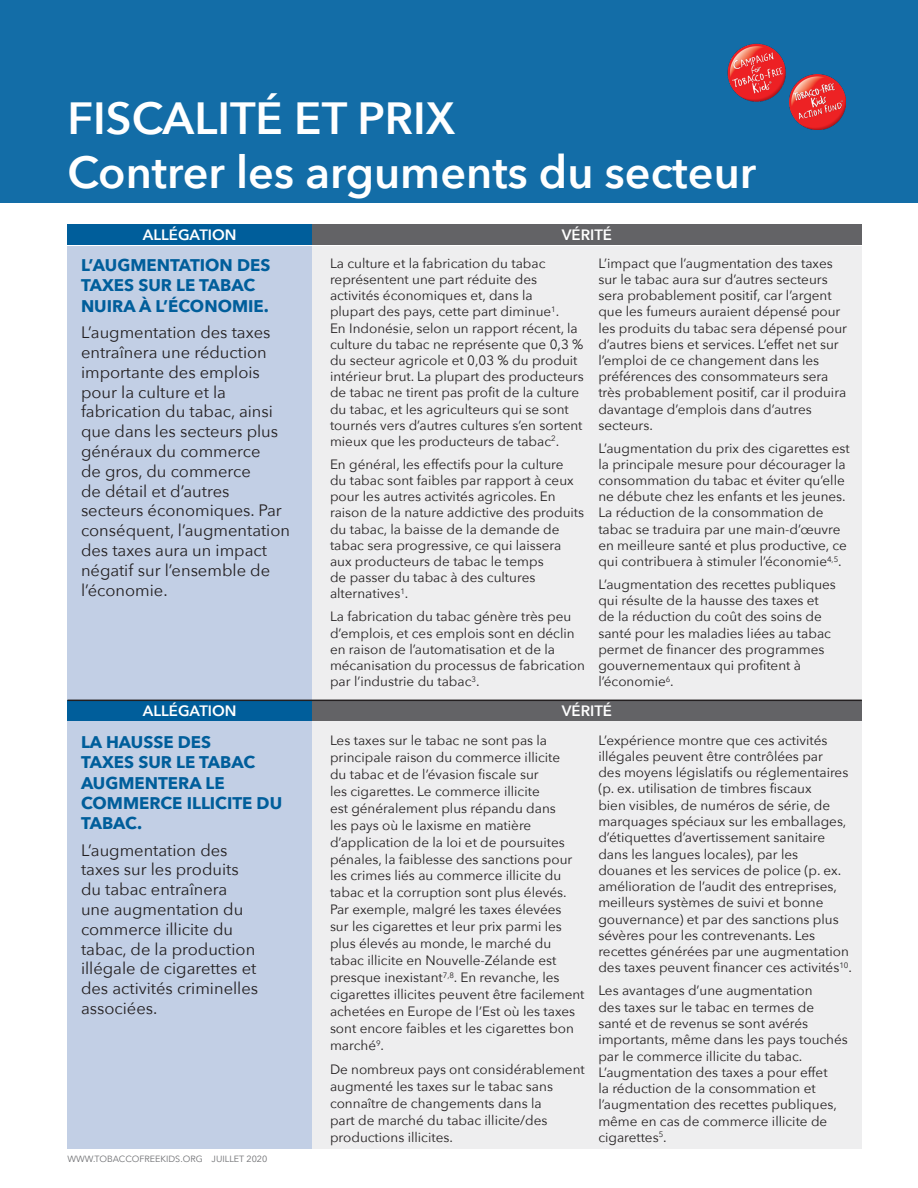
<style>
.page{position:relative;width:918px;height:1188px;background:#fff}
.page>*{position:absolute;margin:0;border:0;box-sizing:border-box;transform-origin:0 0}
.t1{font:600 45px "Avenir Next";color:#fff}
.t2{font:700 16.8px/20.2px "Avenir Next";color:#005e9b}
.t3{font:16.5px/19.8px "Avenir Next";color:#231f20}
.t4{font:600 15px "Avenir Next";color:#fff}
.t5{font:13.5px/16.2px "Avenir Next";color:#231f20}
.p_base{font:9px "Avenir Next";color:#6c6d70}
</style>
<div class="page">
<svg style="left:69px;top:1148px;width:242px;height:1px"></svg>
<div style="left:312px;top:246px;width:550px;height:902px;background:#eeeeef"></div>
<div style="left:0;top:0;width:918px;height:202px;background:#136da7"></div>
<div style="left:67px;top:246px;width:245px;height:902px;background:#c2cfe5"></div>
<div style="left:68px;top:225px;width:244px;height:20px;background:#005e9b"></div>
<div style="left:68px;top:700px;width:244px;height:21px;background:#005e9b"></div>
<div style="left:312px;top:700px;width:550px;height:21px;background:#636366"></div>
<div style="left:312px;top:225px;width:550px;height:20px;background:#636366"></div>
<img style="left:727px;top:43px;width:63px;height:63px">
<img style="left:790px;top:74px;width:55px;height:56px">
<hr style="left:68px;top:700px;width:794px;height:1px;background:#231f20">
<p class="t1" style="left:68px;top:80px;width:390px">FISCALITÉ ET PRIX</p>
<p class="t1" style="left:68px;top:134px;width:690px">Contrer les arguments du secteur</p>
<p class="t4" style="left:143px;top:222px;width:95px">ALLÉGATION</p>
<p class="t2" style="left:81px;top:255px;width:191px">L’AUGMENTATION DES<br>TAXES SUR LE TABAC<br>NUIRA À L’ÉCONOMIE.</p>
<p class="t3" style="left:81px;top:322px;width:211px">L’augmentation des taxes entraînera une réduction importante des emplois pour la culture et la fabrication du tabac, ainsi que dans les secteurs plus généraux du commerce<br>de gros, du commerce<br>de détail et d’autres secteurs économiques. Par conséquent, l’augmentation des taxes aura un impact négatif sur l’ensemble de l’économie.</p>
<p class="t4" style="left:562px;top:222px;width:52px">VÉRITÉ</p>
<p class="t5" style="left:330px;top:254px;width:255px">La culture et la fabrication du tabac représentent une part réduite des activités économiques et, dans la<br>plupart des pays, cette part diminue<sup>1</sup>.<br>En Indonésie, selon un rapport récent, la culture du tabac ne représente que 0,3 % du secteur agricole et 0,03 % du produit intérieur brut. La plupart des producteurs de tabac ne tirent pas profit de la culture du tabac, et les agriculteurs qui se sont tournés vers d’autres cultures s’en sortent mieux que les producteurs de tabac<sup>2</sup>.</p>
<p class="t5" style="left:330px;top:456px;width:256px">En général, les effectifs pour la culture<br>du tabac sont faibles par rapport à ceux pour les autres activités agricoles. En raison de la nature addictive des produits du tabac, la baisse de la demande de tabac sera progressive, ce qui laissera aux producteurs de tabac le temps<br>de passer du tabac à des cultures alternatives<sup>1</sup>.</p>
<p class="t5" style="left:330px;top:608px;width:256px">La fabrication du tabac génère très peu d’emplois, et ces emplois sont en déclin en raison de l’automatisation et de la mécanisation du processus de fabrication par l’industrie du tabac<sup>3</sup>.</p>
<p class="t5" style="left:598px;top:254px;width:250px">L’impact que l’augmentation des taxes sur le tabac aura sur d’autres secteurs sera probablement positif, car l’argent que les fumeurs auraient dépensé pour les produits du tabac sera dépensé pour d’autres biens et services. L’effet net sur l’emploi de ce changement dans les préférences des consommateurs sera très probablement positif, car il produira davantage d’emplois dans d’autres secteurs.</p>
<p class="t5" style="left:598px;top:439px;width:253px">L’augmentation du prix des cigarettes est la principale mesure pour décourager la consommation du tabac et éviter qu’elle ne débute chez les enfants et les jeunes.<br>La réduction de la consommation de tabac se traduira par une main-d’œuvre en meilleure santé et plus productive, ce qui contribuera à stimuler l’économie<sup>4,5</sup>.</p>
<p class="t5" style="left:598px;top:576px;width:239px">L’augmentation des recettes publiques qui résulte de la hausse des taxes et de la réduction du coût des soins de santé pour les maladies liées au tabac permet de financer des programmes gouvernementaux qui profitent à l’économie<sup>6</sup>.</p>
<p class="t4" style="left:143px;top:697px;width:95px">ALLÉGATION</p>
<p class="t4" style="left:562px;top:697px;width:52px">VÉRITÉ</p>
<p class="t2" style="left:81px;top:732px;width:203px">LA HAUSSE DES<br>TAXES SUR LE TABAC<br>AUGMENTERA LE<br>COMMERCE ILLICITE DU<br>TABAC.</p>
<p class="t3" style="left:81px;top:839px;width:179px">L’augmentation des taxes sur les produits du tabac entraînera une augmentation du commerce illicite du tabac, de la production illégale de cigarettes et des activités criminelles associées.</p>
<p class="p_base" style="left:68px;top:1152px;width:201px">WWW.TOBACCOFREEKIDS.ORG JUILLET 2020</p>
<p class="t5" style="left:330px;top:731px;width:256px;line-height:17px">Les taxes sur le tabac ne sont pas la principale raison du commerce illicite<br>du tabac et de l’évasion fiscale sur<br>les cigarettes. Le commerce illicite<br>est généralement plus répandu dans<br>les pays où le laxisme en matière d’application de la loi et de poursuites pénales, la faiblesse des sanctions pour les crimes liés au commerce illicite du tabac et la corruption sont plus élevés.<br>Par exemple, malgré les taxes élevées<br>sur les cigarettes et leur prix parmi les plus élevés au monde, le marché du tabac illicite en Nouvelle-Zélande est presque inexistant<sup>7,8</sup>. En revanche, les cigarettes illicites peuvent être facilement achetées en Europe de l’Est où les taxes sont encore faibles et les cigarettes bon marché<sup>9</sup>.</p>
<p class="t5" style="left:330px;top:1060px;width:256px;line-height:17px">De nombreux pays ont considérablement augmenté les taxes sur le tabac sans connaître de changements dans la<br>part de marché du tabac illicite/des productions illicites.</p>
<p class="t5" style="left:598px;top:731px;width:255px">L’expérience montre que ces activités illégales peuvent être contrôlées par<br>des moyens législatifs ou réglementaires (p. ex. utilisation de timbres fiscaux<br>bien visibles, de numéros de série, de marquages spéciaux sur les emballages, d’étiquettes d’avertissement sanitaire dans les langues locales), par les douanes et les services de police (p. ex. amélioration de l’audit des entreprises, meilleurs systèmes de suivi et bonne gouvernance) et par des sanctions plus sévères pour les contrevenants. Les recettes générées par une augmentation des taxes peuvent financer ces activités<sup>10</sup>.</p>
<p class="t5" style="left:598px;top:982px;width:251px">Les avantages d’une augmentation<br>des taxes sur le tabac en termes de santé et de revenus se sont avérés importants, même dans les pays touchés par le commerce illicite du tabac.<br>L’augmentation des taxes a pour effet<br>la réduction de la consommation et l’augmentation des recettes publiques, même en cas de commerce illicite de cigarettes<sup>5</sup>.</p>
</div>
